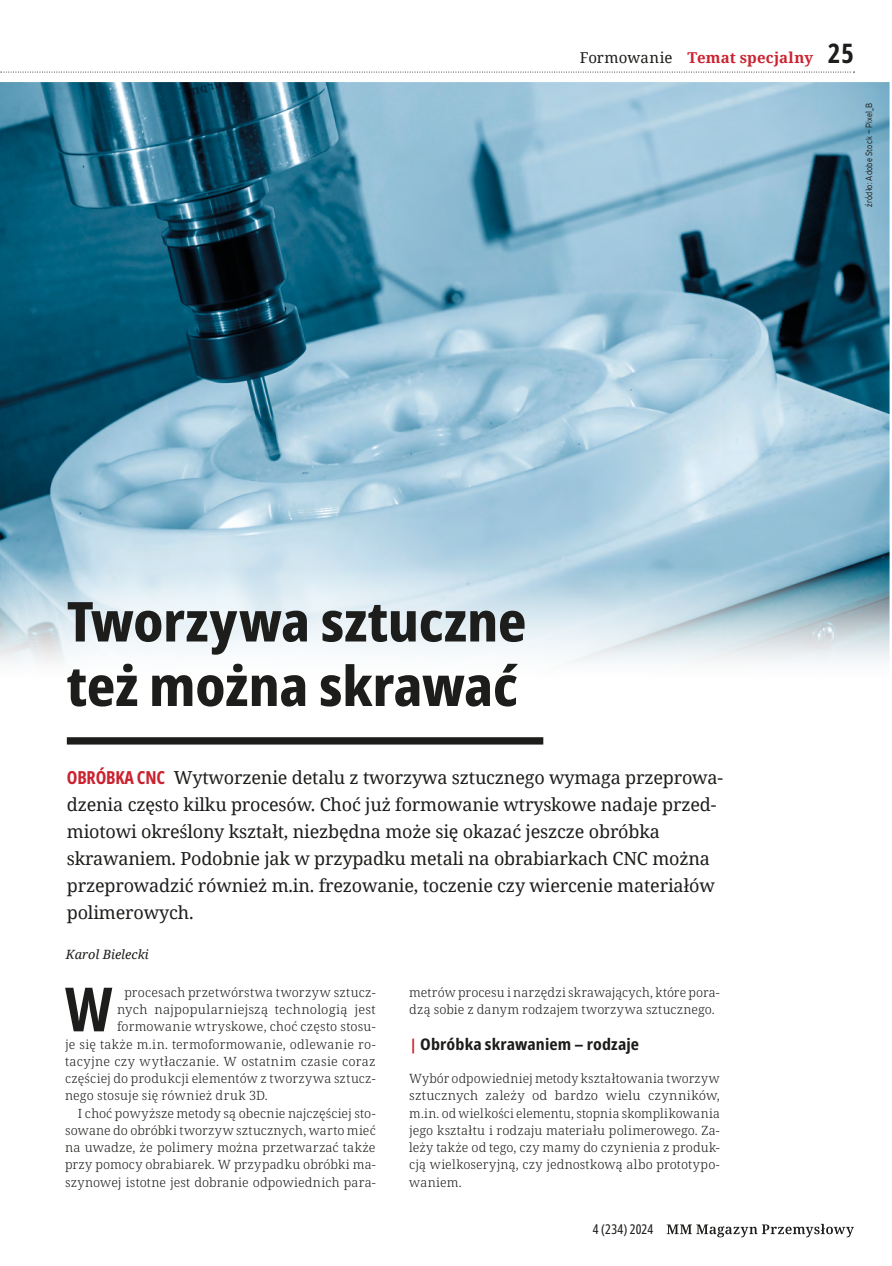
<style>
.page{position:relative;width:892px;height:1266px;background:#fff}
.page>*{position:absolute;margin:0;border:0;box-sizing:border-box;transform-origin:0 0}
.t1{font:700 extra-condensed 61.05px "Noto Sans";color:#1d1d1b}
.t2{font:800 extra-condensed 55.05px/64.5px "Noto Sans";letter-spacing:-.005em;color:#1d1d1b;scale:1.1 1}
.t3{font:18px/27px "Noto Serif";letter-spacing:-.01em;color:#1d1d1b}
.t4{font:700 extra-condensed 16.05px "Noto Sans";letter-spacing:.005em;color:#1d1d1b;scale:1.12 1}
.t5{font:700 15px "Noto Serif";letter-spacing:.01em;color:#cb2230}
.t6{font:extra-condensed 13.5px "Noto Sans";letter-spacing:.01em;color:#1d1d1b}
.t7{font:300 12.75px/17.2px "Noto Serif";letter-spacing:.015em;color:#1d1d1b}
.t8{font:italic 12.75px "Noto Serif";color:#1d1d1b}
.t9{font:9px "TT Prosto Sans";letter-spacing:.02em;color:#1d1d1b;scale:.75 1}
.s1{font-weight:400;color:#1d1d1b}
.s2{font-family:"Noto Sans";font-stretch:extra-condensed;font-size:27px;color:#1d1d1b}
.s3{font-family:"Noto Sans";font-weight:700;font-stretch:extra-condensed;color:#cb2230}
.s4{font-stretch:normal;font-size:15px;color:#cb2230}
</style>
<div class="page">
<svg style="left:0;top:72px;width:854px;height:1px"></svg>
<svg style="left:666px;top:1224px;width:187px;height:13px"></svg>
<img style="left:0;top:83px;width:889px;height:579px">
<div style="left:67px;top:737px;width:476px;height:8px;background:#1d1d1b"></div>
<p class="t5" style="left:580px;top:47px;width:275px"><span class="s1">Formowanie</span> Temat specjalny <span class="s2">25</span></p>
<p class="t9" style="left:863px;top:207px;width:140px;rotate:-90deg">źródło: Adobe Stock – Pixel_B</p>
<h2 class="t2" style="left:67px;top:590px;width:419px">Tworzywa sztuczne też można skrawać</h2>
<p class="t3" style="left:67px;top:763px;width:657px"><span class="s3">OBRÓBKA CNC</span> Wytworzenie detalu z tworzywa sztucznego wymaga przeprowa&shy;dzenia często kilku procesów. Choć już formowanie wtryskowe nadaje przed&shy;miotowi określony kształt, niezbędna może się okazać jeszcze obróbka skrawaniem. Podobnie jak w przypadku metali na obrabiarkach CNC można przeprowadzić również m.in. frezowanie, toczenie czy wiercenie materiałów polimerowych.</p>
<p class="t8" style="left:66px;top:945px;width:84px">Karol Bielecki</p>
<h1 class="t1" style="left:65px;top:965px;width:49px">W</h1>
<p class="t7" style="left:124px;top:984px;width:253px">procesach przetwórstwa tworzyw sztucz-</p>
<p class="t7" style="left:117px;top:1001px;width:260px">nych najpopularniejszą technologią jest</p>
<p class="t7" style="left:117px;top:1019px;width:260px">formowanie wtryskowe, choć często stosu-</p>
<p class="t7" style="left:65px;top:1036px;width:312px">je się także m.in. termoformowanie, odlewanie ro-</p>
<p class="t7" style="left:65px;top:1053px;width:312px">tacyjne czy wytłaczanie. W ostatnim czasie coraz</p>
<p class="t7" style="left:65px;top:1070px;width:312px">częściej do produkcji elementów z tworzywa sztucz-</p>
<p class="t7" style="left:65px;top:1088px;width:204px">nego stosuje się również druk 3D.</p>
<p class="t7" style="left:78px;top:1105px;width:299px">I choć powyższe metody są obecnie najczęściej sto-</p>
<p class="t7" style="left:65px;top:1122px;width:312px">sowane do obróbki tworzyw sztucznych, warto mieć</p>
<p class="t7" style="left:65px;top:1139px;width:312px">na uwadze, że polimery można przetwarzać także</p>
<p class="t7" style="left:65px;top:1157px;width:312px">przy pomocy obrabiarek. W przypadku obróbki ma-</p>
<p class="t7" style="left:65px;top:1174px;width:312px">szynowej istotne jest dobranie odpowiednich para-</p>
<p class="t7" style="left:409px;top:984px;width:312px">metrów procesu i narzędzi skrawających, które pora&shy;dzą sobie z danym rodzajem tworzywa sztucznego.</p>
<p class="t4" style="left:409px;top:1032px;width:207px"><span class="s4">|</span> Obróbka skrawaniem – rodzaje</p>
<p class="t7" style="left:409px;top:1070px;width:312px;text-align:justify">Wybór odpowiedniej metody kształtowania tworzyw sztucznych zależy od bardzo wielu czynników, m.in. od wielkości elementu, stopnia skomplikowania jego kształtu i rodzaju materiału polimerowego. Za&shy;leży także od tego, czy mamy do czynienia z produk&shy;cją wielkoseryjną, czy jednostkową albo prototypo&shy;waniem.</p>
<p class="t6" style="left:593px;top:1220px;width:62px">4 (234) 2024</p>
</div>
